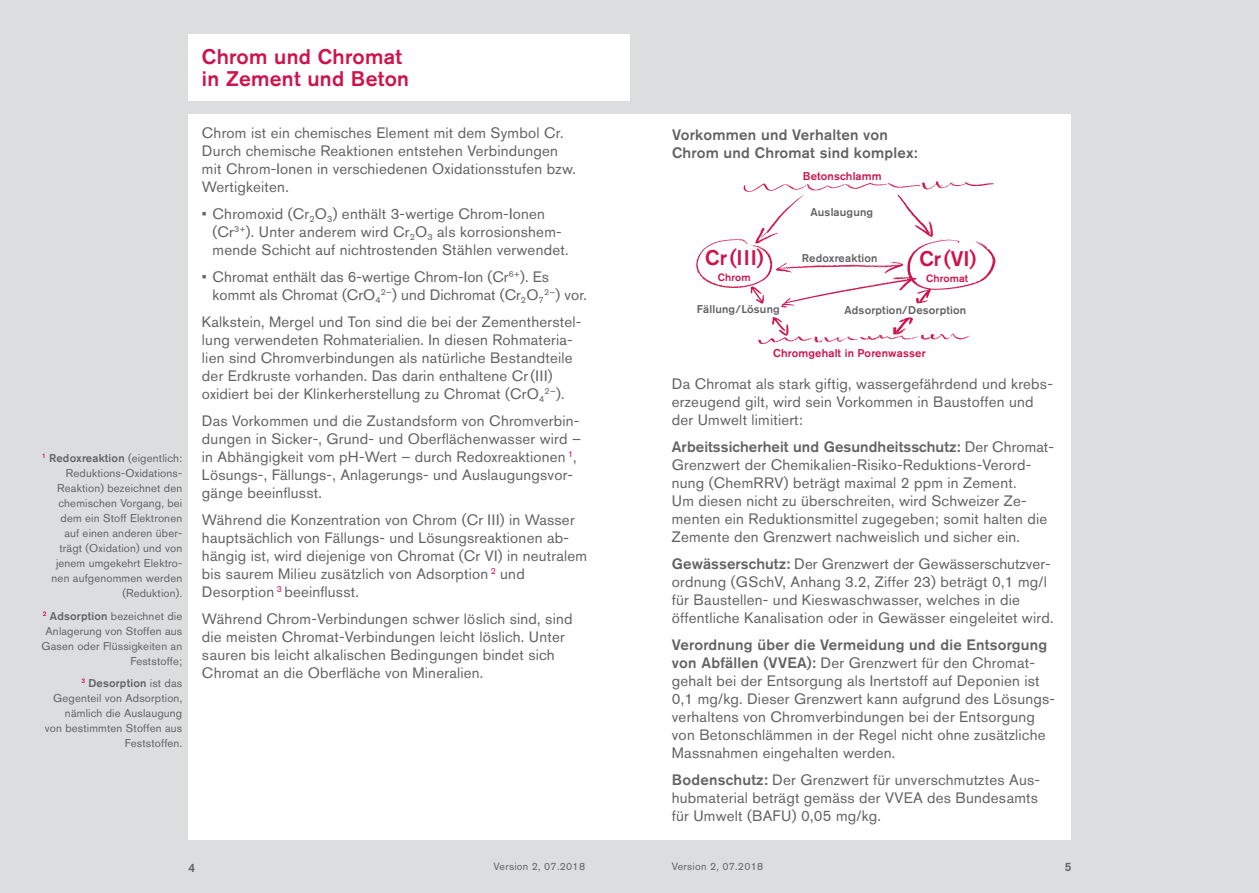
<style>
.page{position:relative;width:1259px;height:893px;background:#dcdddf}
.page>*{position:absolute;margin:0;border:0;box-sizing:border-box;transform-origin:0 0}
.t1{font:500 21px/22.5px "Akzidenz Grotesk BE";letter-spacing:.015em;color:#ce134b}
.t2{font:15px/18px "Akzidenz Grotesk BE";letter-spacing:.015em;color:#636366}
.t3{font:500 15px/18px "Akzidenz Grotesk BE";letter-spacing:.015em;color:#636366}
.t4{font:500 12px "Akzidenz Grotesk BE";color:#636366}
.t5{font:11.25px/15px "Akzidenz Grotesk BE";letter-spacing:.015em;color:#636366;text-align:right}
.t6{font:500 11.25px "Akzidenz Grotesk BE";letter-spacing:.015em;color:#636366}
.t7{font:500 11.25px "Akzidenz Grotesk BE";letter-spacing:.015em;color:#ce134b}
.t8{font:10.5px "Akzidenz Grotesk BE";letter-spacing:.03em;color:#636366}
.t9{font:500 10.5px "Akzidenz Grotesk BE";letter-spacing:.015em;color:#ce134b}
.t10{font:8.7px "Akzidenz Grotesk BE";color:#636366}
.s1{font-weight:500}
.s2{font-size:15px}
</style>
<div class="page">
<div style="left:188px;top:115px;width:882px;height:725px;background:#fff"></div>
<div style="left:188px;top:34px;width:441px;height:67px;background:#fff"></div>
<img style="left:686px;top:181px;width:310px;height:163px">
<p class="t5" style="left:42px;top:450px;width:142px"><sup>1</sup> <span class="s1">Redoxreaktion</span> (eigentlich:<br>Reduktions-Oxidations-<br>Reaktion) bezeichnet den chemischen Vorgang, bei dem ein Stoff Elektronen<br>auf einen anderen über&shy;trägt (Oxidation) und von jenem umgekehrt Elektro&shy;nen aufgenommen werden (Reduktion).</p>
<p class="t5" style="left:41px;top:608px;width:142px"><sup>2</sup> <span class="s1">Adsorption</span> bezeichnet die<br>Anlagerung von Stoffen aus<br>Gasen oder Flüssigkeiten an<br>Feststoffe;</p>
<p class="t5" style="left:45px;top:675px;width:139px"><sup>3</sup> <span class="s1">Desorption</span> ist das<br>Gegenteil von Adsorption, nämlich die Auslaugung<br>von bestimmten Stoffen aus<br>Feststoffen.</p>
<h1 class="t1" style="left:202px;top:45px;width:209px">Chrom und Chromat in Zement und Beton</h1>
<p class="t2" style="left:202px;top:123px;width:375px">Chrom ist ein chemisches Element mit dem Symbol Cr.<br>Durch chemische Reaktionen entstehen Verbindungen mit Chrom-Ionen in verschiedenen Oxidationsstufen bzw.<br>Wertigkeiten.</p>
<p class="t2" style="left:213px;top:204px;width:357px;text-indent:-11px">• Chromoxid (Cr<sub>2</sub>O<sub>3</sub>) enthält 3-wertige Chrom-Ionen (Cr<sup>3+</sup>). Unter anderem wird Cr<sub>2</sub>O<sub>3</sub> als korrosionshem&shy;mende Schicht auf nichtrostenden Stählen verwendet.</p>
<p class="t2" style="left:213px;top:267px;width:376px;text-indent:-11px">• Chromat enthält das 6-wertige Chrom-Ion (Cr<sup>6+</sup>). Es kommt als Chromat (CrO<sub>4</sub><sup>2−</sup>) und Dichromat (Cr<sub>2</sub>O<sub>7</sub><sup>2−</sup>) vor.</p>
<p class="t2" style="left:202px;top:312px;width:381px">Kalkstein, Mergel und Ton sind die bei der Zementherstel&shy;lung verwendeten Rohmaterialien. In diesen Rohmateria&shy;lien sind Chromverbindungen als natürliche Bestandteile der Erdkruste vorhanden. Das darin enthaltene Cr(III) oxidiert bei der Klinkerherstellung zu Chromat (CrO<sub>4</sub></p>
<p class="t10" style="left:544px;top:386px;width:22px">2−<span class="s2">).</span></p>
<p class="t2" style="left:202px;top:411px;width:381px">Das Vorkommen und die Zustandsform von Chromverbin&shy;dungen in Sicker-, Grund- und Oberflächenwasser wird – in Abhängigkeit vom pH-Wert – durch Redoxreaktionen <sup>1</sup>, Lösungs-, Fällungs-, Anlagerungs- und Auslaugungsvor&shy;gänge beeinflusst.</p>
<p class="t2" style="left:202px;top:510px;width:386px">Während die Konzentration von Chrom (Cr III) in Wasser hauptsächlich von Fällungs- und Lösungsreaktionen ab&shy;hängig ist, wird diejenige von Chromat (Cr VI) in neutralem bis saurem Milieu zusätzlich von Adsorption <sup>2</sup> und Desorption <sup>3</sup> beeinflusst.</p>
<p class="t2" style="left:202px;top:609px;width:372px">Während Chrom-Verbindungen schwer löslich sind, sind die meisten Chromat-Verbindungen leicht löslich. Unter sauren bis leicht alkalischen Bedingungen bindet sich Chromat an die Oberfläche von Mineralien.</p>
<p class="t3" style="left:672px;top:126px;width:247px">Vorkommen und Verhalten von<br>Chrom und Chromat sind komplex:</p>
<p class="t7" style="left:803px;top:169px;width:80px">Betonschlamm</p>
<p class="t6" style="left:810px;top:205px;width:64px">Auslaugung</p>
<p class="t6" style="left:801px;top:251px;width:77px">Redoxreaktion</p>
<h1 class="t1" style="left:705px;top:246px;width:60px">Cr(III)</h1>
<h1 class="t1" style="left:919px;top:247px;width:59px">Cr(VI)</h1>
<p class="t9" style="left:718px;top:270px;width:34px">Chrom</p>
<p class="t9" style="left:926px;top:271px;width:44px">Chromat</p>
<p class="t6" style="left:697px;top:302px;width:84px">Fällung/Lösung</p>
<p class="t6" style="left:844px;top:303px;width:123px">Adsorption/Desorption</p>
<p class="t7" style="left:773px;top:346px;width:154px">Chromgehalt in Porenwasser</p>
<p class="t2" style="left:672px;top:374px;width:382px">Da Chromat als stark giftig, wassergefährdend und krebs&shy;erzeugend gilt, wird sein Vorkommen in Baustoffen und der Umwelt limitiert:</p>
<p class="t2" style="left:672px;top:437px;width:380px"><span class="s1">Arbeitssicherheit und Gesundheitsschutz:</span> Der Chromat-- Grenzwert der Chemikalien-Risiko-Reduktions-Verord&shy;nung (ChemRRV) beträgt maximal 2 ppm in Zement.<br>Um diesen nicht zu überschreiten, wird Schweizer Ze&shy;menten ein Reduktionsmittel zugegeben; somit halten die Zemente den Grenzwert nachweislich und sicher ein.</p>
<p class="t2" style="left:672px;top:554px;width:383px"><span class="s1">Gewässerschutz:</span> Der Grenzwert der Gewässerschutzver&shy;ordnung (GSchV, Anhang 3.2, Ziffer 23) beträgt 0,1 mg/l für Baustellen- und Kieswaschwasser, welches in die öffentliche Kanalisation oder in Gewässer eingeleitet wird.</p>
<p class="t2" style="left:672px;top:635px;width:385px"><span class="s1">Verordnung über die Vermeidung und die Entsorgung von Abfällen (VVEA):</span> Der Grenzwert für den Chromat&shy;gehalt bei der Entsorgung als Inertstoff auf Deponien ist 0,1 mg/kg. Dieser Grenzwert kann aufgrund des Lösungs&shy;verhaltens von Chromverbindungen bei der Entsorgung von Betonschlämmen in der Regel nicht ohne zusätzliche Massnahmen eingehalten werden.</p>
<p class="t2" style="left:672px;top:770px;width:370px"><span class="s1">Bodenschutz:</span> Der Grenzwert für unverschmutztes Aus&shy;hubmaterial beträgt gemäss der VVEA des Bundesamts für Umwelt (BAFU) 0,05 mg/kg.</p>
<p class="t4" style="left:188px;top:861px;width:8px">4</p>
<p class="t8" style="left:493px;top:860px;width:93px">Version 2, 07.2018</p>
<p class="t8" style="left:672px;top:860px;width:93px">Version 2, 07.2018</p>
<p class="t4" style="left:1064px;top:860px;width:8px">5</p>
</div>
